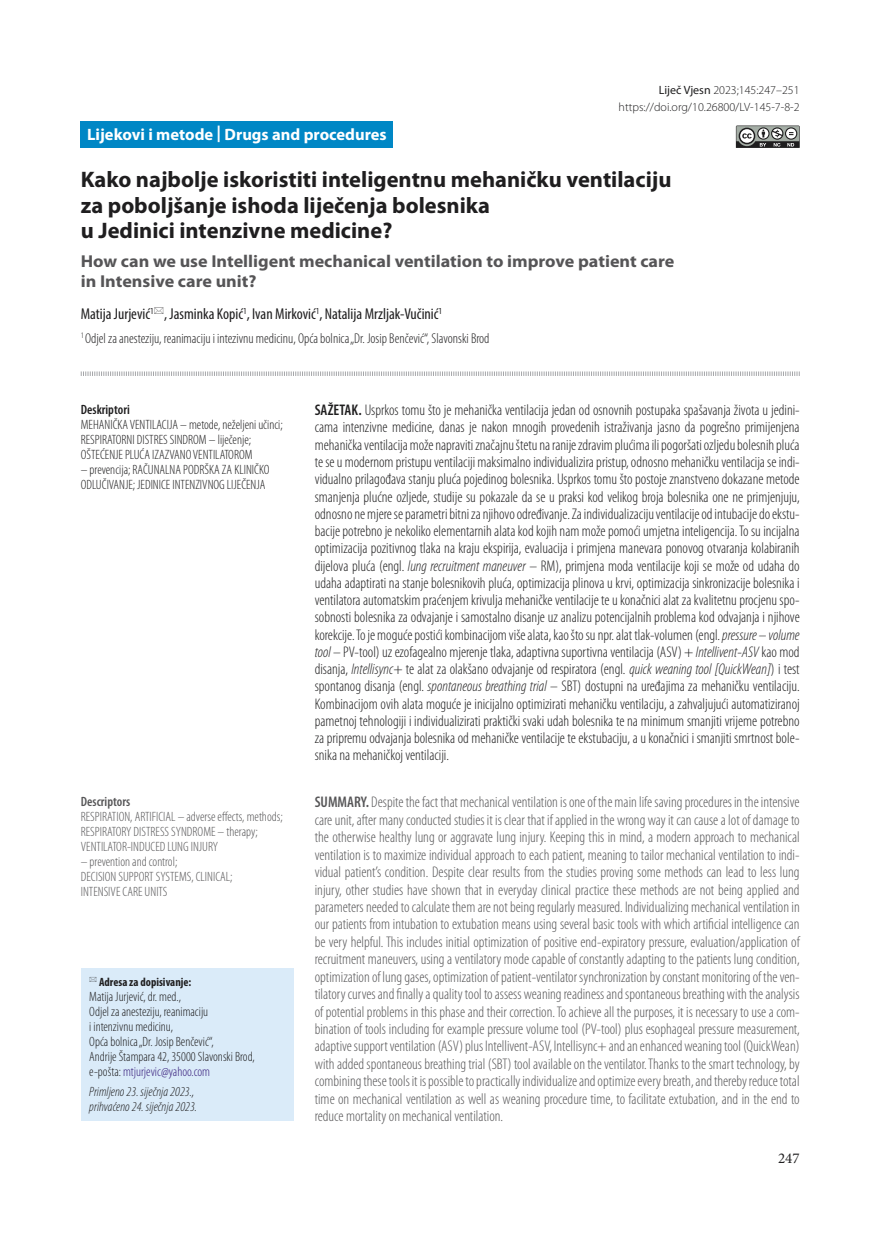
<style>
.page{position:relative;width:872px;height:1234px;background:#fff}
.page>*{position:absolute;margin:0;border:0;box-sizing:border-box;transform-origin:0 0}
.t1{font:700 22.5px/25.5px "Myriad Pro";color:#1f1e1f}
.t2{font:700 17.25px/20.2px "Myriad Pro";color:#565557;scale:1.05 1}
.t3{font:700 16.5px "Myriad Pro";color:#fff}
.t4{font:condensed 15.75px "Myriad Pro";color:#1f1e1f}
.t5{font:300 condensed 15.45px/17.2px "Myriad Pro";color:#1f1e1f;text-align:justify}
.t6{font:300 condensed 15.45px/17.4px "Myriad Pro";color:#565557;text-align:justify}
.t7{font:15px "Minion Pro";color:#1f1e1f}
.t8{font:300 condensed 14.25px "Myriad Pro";color:#1f1e1f}
.t9{font:300 condensed 13.5px/15px "Myriad Pro";color:#1f1e1f}
.t10{font:300 condensed 13.5px/15px "Myriad Pro";color:#565557}
.t11{font:italic 300 condensed 13.5px/15px "Myriad Pro";color:#1f1e1f}
.t12{font:600 condensed 13.5px "Myriad Pro";color:#1f1e1f}
.t13{font:600 condensed 13.5px "Myriad Pro";color:#565557}
.t14{font:300 12px/16.5px "Myriad Pro";color:#1f1e1f;text-align:right}
.t15{font:700 condensed 12px "Myriad Pro";color:#1f1e1f}
.s1{font-weight:400}
.s2{color:#371d7c}
.s3{font-weight:600}
.s4{font-style:italic}
</style>
<div class="page">
<svg style="left:736px;top:125px;width:63px;height:23px"></svg>
<div style="left:81px;top:968px;width:212px;height:152px;background:#daebf9"></div>
<div style="left:81px;top:121px;width:312px;height:27px;background:#0087c5"></div>
<svg style="left:80px;top:371px;width:720px;height:5px"></svg>
<p class="t3" style="left:87px;top:123px;width:301px">Lijekovi i metode | Drugs and procedures</p>
<p class="t14" style="left:618px;top:82px;width:182px"><span class="s1">Liječ Vjesn</span> 2023;145:247–251 https://doi.org/10.26800/LV-145-7-8-2</p>
<h1 class="t1" style="left:81px;top:166px;width:592px">Kako najbolje iskoristiti inteligentnu mehaničku ventilaciju za poboljšanje ishoda liječenja bolesnika<br>u Jedinici intenzivne medicine?</h1>
<p class="t2" style="left:81px;top:250px;width:567px">How can we use Intelligent mechanical ventilation to improve patient care in Intensive care unit?</p>
<p class="t4" style="left:81px;top:304px;width:363px">Matija Jurjević<sup>1</sup> , Jasminka Kopić<sup>1</sup>, Ivan Mirković<sup>1</sup>, Natalija Mrzljak-Vučinić<sup>1</sup></p>
<p class="t8" style="left:81px;top:330px;width:410px"><sup>1</sup> Odjel za anesteziju, reanimaciju i intezivnu medicinu, Opća bolnica „Dr. Josip Benčević“, Slavonski Brod</p>
<p class="t12" style="left:81px;top:401px;width:50px">Deskriptori</p>
<p class="t9" style="left:81px;top:416px;width:203px">MEHANIČKA VENTILACIJA – metode, neželjeni učinci;<br>RESPIRATORNI DISTRES SINDROM – liječenje;<br>OŠTEĆENJE PLUĆA IZAZVANO VENTILATOROM</p>
<p class="t9" style="left:81px;top:461px;width:190px">– prevencija; RAČUNALNA PODRŠKA ZA KLINIČKO<br>ODLUČIVANJE; JEDINICE INTENZIVNOG LIJEČENJA</p>
<p class="t13" style="left:81px;top:792px;width:51px">Descriptors</p>
<p class="t10" style="left:81px;top:808px;width:203px">RESPIRATION, ARTIFICIAL – adverse effects, methods;<br>RESPIRATORY DISTRESS SYNDROME – therapy;<br>VENTILATOR-INDUCED LUNG INJURY</p>
<p class="t10" style="left:81px;top:853px;width:153px">– prevention and control;<br>DECISION SUPPORT SYSTEMS, CLINICAL;<br>INTENSIVE CARE UNITS</p>
<p class="t15" style="left:99px;top:974px;width:94px">Adresa za dopisivanje:</p>
<p class="t9" style="left:89px;top:988px;width:167px">Matija Jurjević, dr. med.,<br>Odjel za anesteziju, reanimaciju<br>i intenzivnu medicinu,<br>Opća bolnica „Dr. Josip Benčević“,<br>Andrije Štampara 42, 35000 Slavonski Brod, e-pošta: <span class="s2">mtjurjevic@yahoo.com</span></p>
<p class="t11" style="left:89px;top:1083px;width:109px">Primljeno 23. siječnja 2023., prihvaćeno 24. siječnja 2023.</p>
<p class="t5" style="left:315px;top:401px;width:486px"><span class="s3">SAŽETAK.</span> Usprkos tomu što je mehanička ventilacija jedan od osnovnih postupaka spašavanja života u jedini&shy;cama intenzivne medicine, danas je nakon mnogih provedenih istraživanja jasno da pogrešno primijenjena mehanička ventilacija može napraviti značajnu štetu na ranije zdravim plućima ili pogoršati ozljedu bolesnih pluća te se u modernom pristupu ventilaciji maksimalno individualizira pristup, odnosno mehaničku ventilacija se indi&shy;vidualno prilagođava stanju pluća pojedinog bolesnika. Usprkos tomu što postoje znanstveno dokazane metode smanjenja plućne ozljede, studije su pokazale da se u praksi kod velikog broja bolesnika one ne primjenjuju, odnosno ne mjere se parametri bitni za njihovo određivanje. Za individualizaciju ventilacije od intubacije do ekstu&shy;bacije potrebno je nekoliko elementarnih alata kod kojih nam može pomoći umjetna inteligencija. To su incijalna optimizacija pozitivnog tlaka na kraju ekspirija, evaluacija i primjena manevara ponovog otvaranja kolabiranih dijelova pluća (engl. <span class="s4">lung recruitment maneuver</span> – RM), primjena moda ventilacije koji se može od udaha do udaha adaptirati na stanje bolesnikovih pluća, optimizacija plinova u krvi, optimizacija sinkronizacije bolesnika i ventilatora automatskim praćenjem krivulja mehaničke ventilacije te u konačnici alat za kvalitetnu procjenu spo&shy;sobnosti bolesnika za odvajanje i samostalno disanje uz analizu potencijalnih problema kod odvajanja i njihove korekcije. To je moguće postići kombinacijom više alata, kao što su npr. alat tlak-volumen (engl. <span class="s4">pressure – volume tool</span> – PV-tool) uz ezofagealno mjerenje tlaka, adaptivna suportivna ventilacija (ASV) + <span class="s4">Intellivent-ASV</span> kao mod disanja, <span class="s4">Intellisync+</span> te alat za olakšano odvajanje od respiratora (engl. <span class="s4">quick weaning tool [QuickWean]</span>) i test spontanog disanja (engl. <span class="s4">spontaneous breathing trial</span> – SBT) dostupni na uređajima za mehaničku ventilaciju.<br>Kombinacijom ovih alata moguće je inicijalno optimizirati mehaničku ventilaciju, a zahvaljujući automatiziranoj pametnoj tehnologiji i individualizirati praktički svaki udah bolesnika te na minimum smanjiti vrijeme potrebno za pripremu odvajanja bolesnika od mehaničke ventilacije te ekstubaciju, a u konačnici i smanjiti smrtnost bole&shy;snika na mehaničkoj ventilaciji.</p>
<p class="t6" style="left:315px;top:793px;width:486px"><span class="s3">SUMMARY.</span> Despite the fact that mechanical ventilation is one of the main life saving procedures in the intensive care unit, after many conducted studies it is clear that if applied in the wrong way it can cause a lot of damage to the otherwise healthy lung or aggravate lung injury. Keeping this in mind, a modern approach to mechanical ventilation is to maximize individual approach to each patient, meaning to tailor mechanical ventilation to indi&shy;vidual patient’s condition. Despite clear results from the studies proving some methods can lead to less lung injury, other studies have shown that in everyday clinical practice these methods are not being applied and parameters needed to calculate them are not being regularly measured. Individualizing mechanical ventilation in our patients from intubation to extubation means using several basic tools with which artificial intelligence can be very helpful. This includes initial optimization of positive end-expiratory pressure, evaluation/application of recruitment maneuvers, using a ventilatory mode capable of constantly adapting to the patients lung condition, optimization of lung gases, optimization of patient-ventilator synchronization by constant monitoring of the ven&shy;tilatory curves and finally a quality tool to assess weaning readiness and spontaneous breathing with the analysis of potential problems in this phase and their correction. To achieve all the purposes, it is necessary to use a com&shy;bination of tools including for example pressure volume tool (PV-tool) plus esophageal pressure measurement, adaptive support ventilation (ASV) plus Intellivent-ASV, Intellisync+ and an enhanced weaning tool (QuickWean) with added spontaneous breathing trial (SBT) tool available on the ventilator. Thanks to the smart technology, by combining these tools it is possible to practically individualize and optimize every breath, and thereby reduce total time on mechanical ventilation as well as weaning procedure time, to facilitate extubation, and in the end to reduce mortality on mechanical ventilation.</p>
<p class="t7" style="left:778px;top:1147px;width:23px">247</p>
</div>
